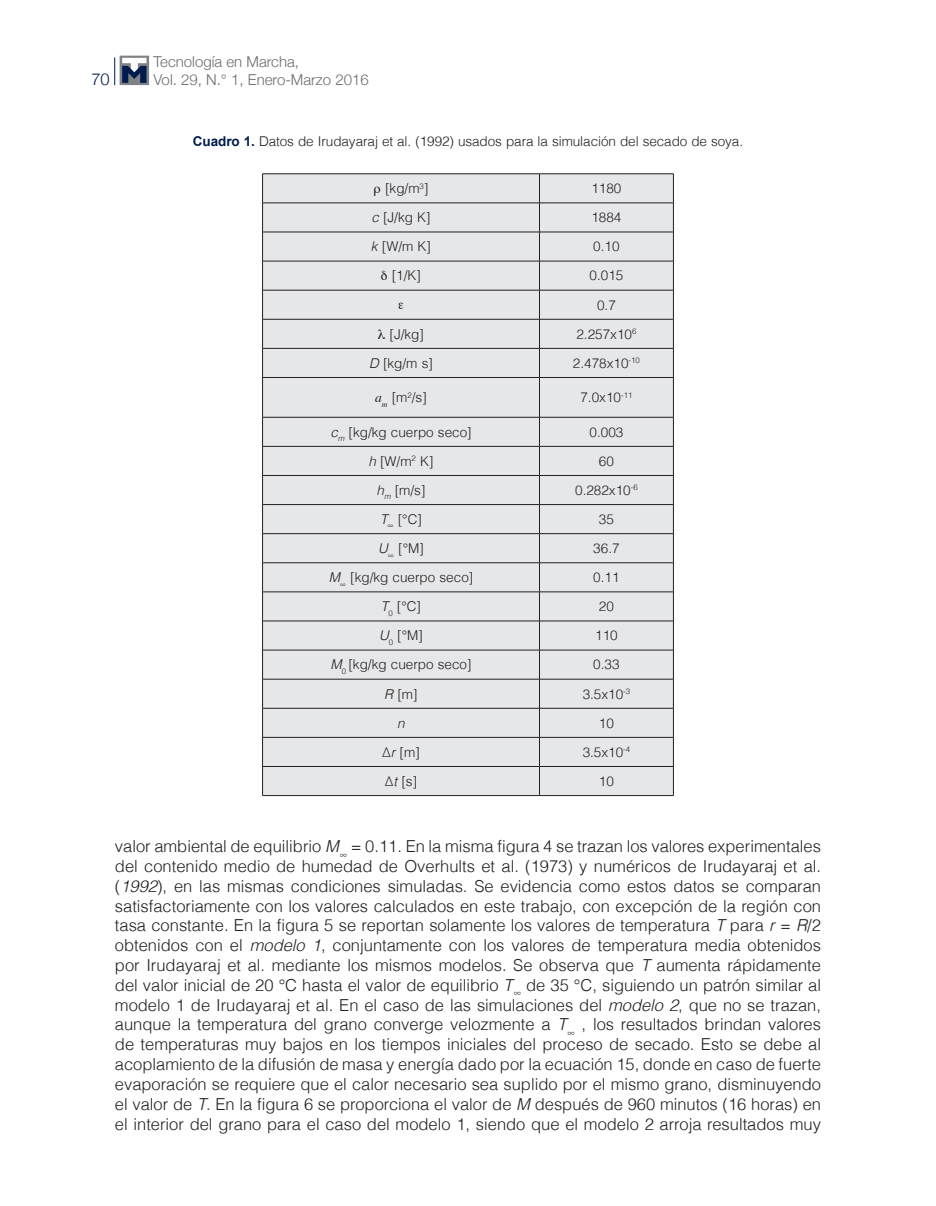
<style>
.page{position:relative;width:936px;height:1206px;background:#fff}
.page>*{position:absolute;margin:0;border:0;box-sizing:border-box;transform-origin:0 0}
._6texto{font:300 16.5px/19.8px "Helvetica";color:#231f20;text-align:justify}
.t1{font:300 16.5px "Helvetica Neue";color:#001c4e}
.t2{font:300 15px "Helvetica Neue";color:#6c6d70}
.textocuadros{font:300 13.5px "Helvetica";color:#231f20}
._9tituloscuadros1{font:300 13.5px "Helvetica";letter-spacing:-.005em;color:#231f20}
.textocuadros-2{font:italic 300 13.5px "Helvetica";color:#231f20}
.s1{font-family:"Arial";font-weight:700;color:#001c4e}
.s2{font-style:italic}
.s3{font-family:"Times";font-weight:400;font-style:italic}
</style>
<div class="page">
<svg style="left:114px;top:57px;width:1px;height:28px"></svg>
<svg style="left:119px;top:56px;width:30px;height:29px"></svg>
<svg style="left:122px;top:58px;width:24px;height:25px"></svg>
<div style="left:263px;top:174px;width:409px;height:621px;background:#e6e7e9"></div>
<hr style="left:262px;top:173px;width:277px;height:1px;background:#231f20">
<hr style="left:539px;top:173px;width:134px;height:1px;background:#231f20">
<hr style="left:262px;top:202px;width:277px;height:1px;background:#231f20">
<hr style="left:539px;top:202px;width:134px;height:1px;background:#231f20">
<hr style="left:262px;top:232px;width:277px;height:1px;background:#231f20">
<hr style="left:539px;top:232px;width:134px;height:1px;background:#231f20">
<hr style="left:262px;top:261px;width:277px;height:1px;background:#231f20">
<hr style="left:539px;top:261px;width:134px;height:1px;background:#231f20">
<hr style="left:262px;top:290px;width:277px;height:1px;background:#231f20">
<hr style="left:539px;top:290px;width:134px;height:1px;background:#231f20">
<hr style="left:262px;top:319px;width:277px;height:1px;background:#231f20">
<hr style="left:539px;top:319px;width:134px;height:1px;background:#231f20">
<hr style="left:262px;top:348px;width:277px;height:1px;background:#231f20">
<svg style="left:262px;top:174px;width:1px;height:203px"></svg>
<hr style="left:539px;top:348px;width:134px;height:1px;background:#231f20">
<svg style="left:539px;top:174px;width:1px;height:203px"></svg>
<svg style="left:672px;top:174px;width:1px;height:203px"></svg>
<hr style="left:262px;top:377px;width:277px;height:1px;background:#231f20">
<hr style="left:262px;top:377px;width:1px;height:40px;background:#231f20">
<hr style="left:539px;top:377px;width:134px;height:1px;background:#231f20">
<hr style="left:539px;top:377px;width:1px;height:40px;background:#231f20">
<hr style="left:672px;top:377px;width:1px;height:40px;background:#231f20">
<hr style="left:262px;top:417px;width:277px;height:1px;background:#231f20">
<hr style="left:539px;top:417px;width:134px;height:1px;background:#231f20">
<hr style="left:262px;top:446px;width:277px;height:1px;background:#231f20">
<hr style="left:539px;top:446px;width:134px;height:1px;background:#231f20">
<hr style="left:262px;top:475px;width:277px;height:1px;background:#231f20">
<hr style="left:539px;top:475px;width:134px;height:1px;background:#231f20">
<hr style="left:262px;top:504px;width:277px;height:1px;background:#231f20">
<hr style="left:539px;top:504px;width:134px;height:1px;background:#231f20">
<hr style="left:262px;top:533px;width:277px;height:1px;background:#231f20">
<hr style="left:539px;top:533px;width:134px;height:1px;background:#231f20">
<hr style="left:262px;top:562px;width:277px;height:1px;background:#231f20">
<hr style="left:539px;top:562px;width:134px;height:1px;background:#231f20">
<hr style="left:262px;top:591px;width:277px;height:1px;background:#231f20">
<hr style="left:539px;top:591px;width:134px;height:1px;background:#231f20">
<hr style="left:262px;top:620px;width:277px;height:1px;background:#231f20">
<hr style="left:539px;top:620px;width:134px;height:1px;background:#231f20">
<hr style="left:262px;top:649px;width:277px;height:1px;background:#231f20">
<hr style="left:539px;top:649px;width:134px;height:1px;background:#231f20">
<hr style="left:262px;top:678px;width:277px;height:1px;background:#231f20">
<hr style="left:539px;top:678px;width:134px;height:1px;background:#231f20">
<hr style="left:262px;top:707px;width:277px;height:1px;background:#231f20">
<hr style="left:539px;top:707px;width:134px;height:1px;background:#231f20">
<hr style="left:262px;top:737px;width:277px;height:1px;background:#231f20">
<hr style="left:539px;top:737px;width:134px;height:1px;background:#231f20">
<hr style="left:262px;top:766px;width:277px;height:1px;background:#231f20">
<svg style="left:262px;top:417px;width:1px;height:378px"></svg>
<hr style="left:539px;top:766px;width:134px;height:1px;background:#231f20">
<svg style="left:539px;top:417px;width:1px;height:378px"></svg>
<svg style="left:672px;top:417px;width:1px;height:378px"></svg>
<hr style="left:262px;top:795px;width:277px;height:1px;background:#231f20">
<hr style="left:539px;top:795px;width:134px;height:1px;background:#231f20">
<svg style="left:374px;top:186px;width:6px;height:10px"></svg>
<svg style="left:381px;top:271px;width:6px;height:9px"></svg>
<svg style="left:398px;top:303px;width:5px;height:6px"></svg>
<svg style="left:378px;top:329px;width:7px;height:9px"></svg>
<p class="t2" style="left:153px;top:53px;width:147px">Tecnología en Marcha,</p>
<p class="t1" style="left:91px;top:69px;width:20px">70</p>
<p class="t2" style="left:153px;top:71px;width:217px">Vol. 29, N.° 1, Enero-Marzo 2016</p>
<p class="_9tituloscuadros1" style="left:193px;top:133px;width:551px"><span class="s1">Cuadro 1.</span> Datos de Irudayaraj et al. (1992) usados para la simulación del secado de soya.</p>
<p class="textocuadros" style="left:385px;top:180px;width:45px">[kg/m<sup>3</sup>]</p>
<p class="textocuadros" style="left:591px;top:180px;width:32px">1180</p>
<p class="textocuadros" style="left:371px;top:209px;width:61px"><span class="s2">c</span> [J/kg K]</p>
<p class="textocuadros" style="left:591px;top:209px;width:32px">1884</p>
<p class="textocuadros" style="left:371px;top:238px;width:62px"><span class="s2">k</span> [W/m K]</p>
<p class="textocuadros" style="left:593px;top:238px;width:28px">0.10</p>
<p class="textocuadros" style="left:391px;top:267px;width:31px">[1/K]</p>
<p class="textocuadros" style="left:589px;top:267px;width:35px">0.015</p>
<p class="textocuadros" style="left:596px;top:296px;width:20px">0.7</p>
<p class="textocuadros" style="left:389px;top:325px;width:36px">[J/kg]</p>
<p class="textocuadros" style="left:576px;top:325px;width:61px">2.257x10<sup>6</sup></p>
<p class="textocuadros" style="left:369px;top:354px;width:65px"><span class="s2">D</span> [kg/m s]</p>
<p class="textocuadros" style="left:572px;top:354px;width:68px">2.478x10<sup>-10</sup></p>
<p class="textocuadros" style="left:375px;top:389px;width:53px"><span class="s3">a</span><sub>m</sub> [m<sup>2</sup>/s]</p>
<p class="textocuadros" style="left:580px;top:389px;width:53px">7.0x10<sup>-11</sup></p>
<p class="textocuadros" style="left:330px;top:423px;width:143px"><span class="s2">c</span><sub>m</sub> [kg/kg cuerpo seco]</p>
<p class="textocuadros" style="left:589px;top:423px;width:35px">0.003</p>
<p class="textocuadros" style="left:368px;top:452px;width:67px"><span class="s2">h</span> [W/m<sup>2</sup> K]</p>
<p class="textocuadros" style="left:598px;top:452px;width:17px">60</p>
<p class="textocuadros" style="left:376px;top:481px;width:50px"><span class="s2">h</span><sub>m</sub> [m/s]</p>
<p class="textocuadros" style="left:575px;top:481px;width:64px">0.282x10<sup>-6</sup></p>
<p class="textocuadros" style="left:380px;top:510px;width:43px"><span class="s2">T</span><sub>∞</sub> [°C]</p>
<p class="textocuadros" style="left:598px;top:510px;width:17px">35</p>
<p class="textocuadros" style="left:378px;top:539px;width:47px"><span class="s2">U</span><sub>∞</sub> [°M]</p>
<p class="textocuadros" style="left:593px;top:539px;width:28px">36.7</p>
<p class="textocuadros" style="left:328px;top:568px;width:146px"><span class="s2">M</span><sub>∞</sub> [kg/kg cuerpo seco]</p>
<p class="textocuadros" style="left:593px;top:568px;width:28px">0.11</p>
<p class="textocuadros" style="left:381px;top:598px;width:42px"><span class="s2">T</span><sub>0</sub> [°C]</p>
<p class="textocuadros" style="left:598px;top:598px;width:17px">20</p>
<p class="textocuadros" style="left:379px;top:627px;width:45px"><span class="s2">U</span><sub>0</sub> [°M]</p>
<p class="textocuadros" style="left:595px;top:627px;width:24px">110</p>
<p class="textocuadros" style="left:330px;top:656px;width:143px"><span class="s2">M</span><sub>0</sub> [kg/kg cuerpo seco]</p>
<p class="textocuadros" style="left:593px;top:656px;width:28px">0.33</p>
<p class="textocuadros" style="left:384px;top:685px;width:35px"><span class="s2">R</span> [m]</p>
<p class="textocuadros" style="left:582px;top:685px;width:49px">3.5x10<sup>-3</sup></p>
<p class="textocuadros-2" style="left:397px;top:714px;width:9px">n</p>
<p class="textocuadros" style="left:598px;top:714px;width:17px">10</p>
<p class="textocuadros" style="left:382px;top:743px;width:39px">∆<span class="s2">r</span> [m]</p>
<p class="textocuadros" style="left:582px;top:743px;width:49px">3.5x10<sup>-4</sup></p>
<p class="textocuadros" style="left:384px;top:772px;width:34px">∆<span class="s2">t</span> [s]</p>
<p class="textocuadros" style="left:598px;top:772px;width:17px">10</p>
<p class="_6texto" style="left:115px;top:836px;width:707px">valor ambiental de equilibrio <span class="s2">M</span><sub>∞</sub> = 0.11. En la misma figura 4 se trazan los valores experimentales del contenido medio de humedad de Overhults et al. (1973) y numéricos de Irudayaraj et al. (<span class="s2">1992</span>), en las mismas condiciones simuladas. Se evidencia como estos datos se comparan satisfactoriamente con los valores calculados en este trabajo, con excepción de la región con tasa constante. En la figura 5 se reportan solamente los valores de temperatura <span class="s2">T</span> para <span class="s2">r</span> = <span class="s2">R</span>/2 obtenidos con el <span class="s2">modelo 1</span>, conjuntamente con los valores de temperatura media obtenidos por Irudayaraj et al. mediante los mismos modelos. Se observa que <span class="s2">T</span> aumenta rápidamente del valor inicial de 20 °C hasta el valor de equilibrio <span class="s2">T</span><sub>∞</sub> de 35 °C, siguiendo un patrón similar al modelo 1 de Irudayaraj et al. En el caso de las simulaciones del <span class="s2">modelo 2</span>, que no se trazan, aunque la temperatura del grano converge velozmente a <span class="s2">T</span><sub>∞</sub> , los resultados brindan valores de temperaturas muy bajos en los tiempos iniciales del proceso de secado. Esto se debe al acoplamiento de la difusión de masa y energía dado por la ecuación 15, donde en caso de fuerte evaporación se requiere que el calor necesario sea suplido por el mismo grano, disminuyendo el valor de <span class="s2">T</span>. En la figura 6 se proporciona el valor de <span class="s2">M</span> después de 960 minutos (16 horas) en el interior del grano para el caso del modelo 1, siendo que el modelo 2 arroja resultados muy</p>
</div>
